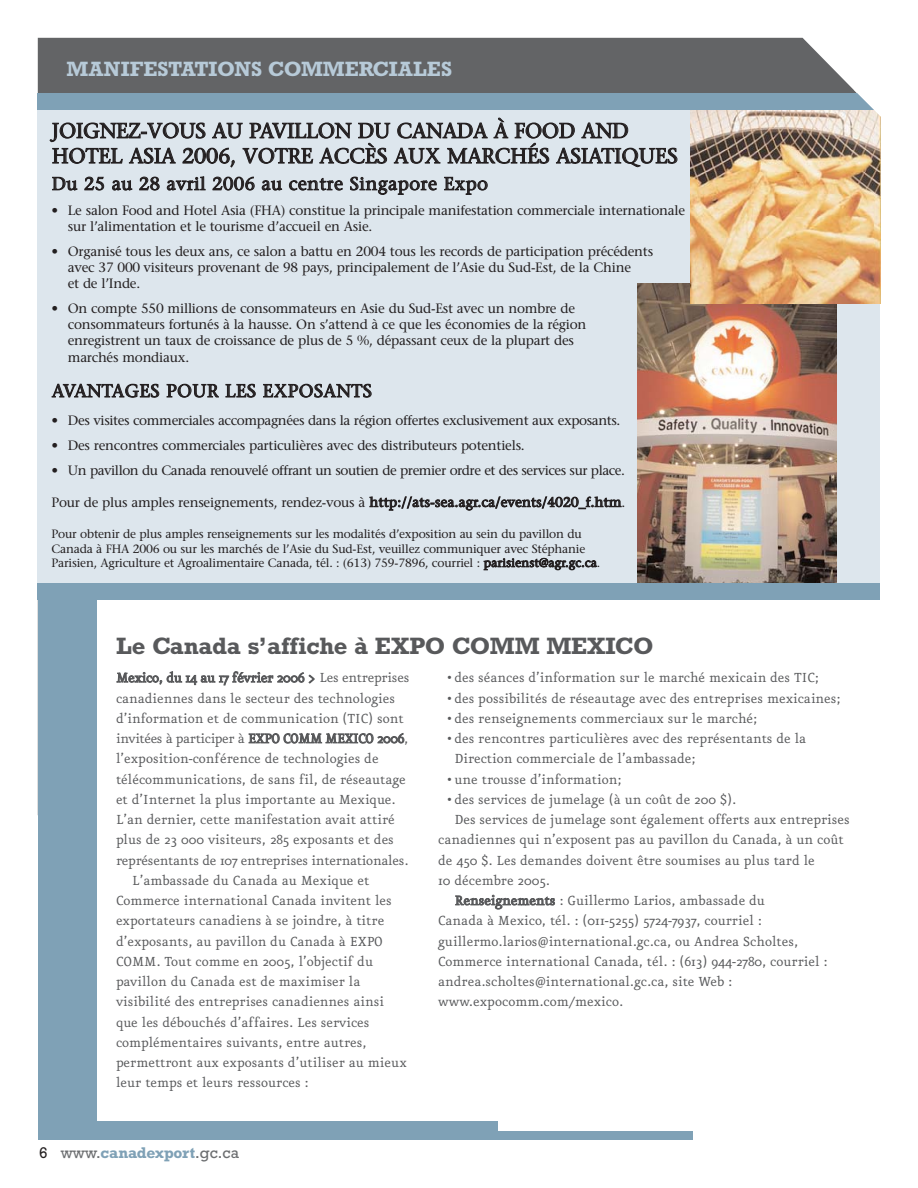
<style>
.page{position:relative;width:918px;height:1188px;background:#fff}
.page>*{position:absolute;margin:0;border:0;box-sizing:border-box;transform-origin:0 0}
.t1{font:700 24px "Rockwell";letter-spacing:-.01em;color:#58595b}
.t2{font:21px/25.2px "Stone Serif";color:#231f20}
.t3{font:700 21px "Rockwell";color:#b7cad8}
.t4{font:18px "Stone Serif";letter-spacing:.03em;color:#231f20}
.t5{font:15.75px/20.2px "Eureka";color:#58595b}
.t6{font:15.75px "Eureka";letter-spacing:-.025em;color:#58595b}
.t7{font:700 15.75px "Rockwell";letter-spacing:-.015em;color:#7fa1b6}
.t8{font:13.5px/16.2px "Stone Serif";letter-spacing:-.015em;color:#231f20}
.t9{font:13.5px "Stone Serif";letter-spacing:-.035em;color:#231f20}
.t10{font:12px/14.4px "Stone Serif";letter-spacing:-.015em;color:#231f20}
.s1{font-weight:400;color:#231f20}
.s2{font-weight:400;color:#6c6e70}
</style>
<div class="page">
<div style="left:38px;top:38px;width:816px;height:55px;background:#636466"></div>
<div style="left:38px;top:402px;width:270px;height:733px;background:#7fa1b6"></div>
<div style="left:97px;top:95px;width:796px;height:1025px;background:#fff"></div>
<div style="left:38px;top:1131px;width:654px;height:8px;background:#7fa1b6"></div>
<div style="left:39px;top:1121px;width:459px;height:14px;background:#7fa1b6"></div>
<div style="left:38px;top:99px;width:842px;height:493px;background:#dde6ed"></div>
<img style="left:638px;top:283px;width:199px;height:300px">
<img style="left:690px;top:110px;width:190px;height:193px">
<div style="left:38px;top:93px;width:842px;height:17px;background:#7fa1b6"></div>
<svg style="left:854px;top:90px;width:27px;height:30px"></svg>
<div style="left:38px;top:583px;width:842px;height:16px;background:#7fa1b6"></div>
<h2 class="t3" style="left:67px;top:62px;width:387px">MANIFESTATIONS COMMERCIALES</h2>
<h2 class="t2" style="left:52px;top:120px;width:627px">JOIGNEZ-VOUS AU PAVILLON DU CANADA À FOOD AND<br>HOTEL ASIA 2006, VOTRE ACCÈS AUX MARCHÉS ASIATIQUES</h2>
<p class="t4" style="left:52px;top:177px;width:438px">Du 25 au 28 avril 2006 au centre Singapore Expo</p>
<p class="t8" style="left:68px;top:203px;width:619px;text-indent:-16px">• Le salon Food and Hotel Asia (FHA) constitue la principale manifestation commerciale internationale sur l’alimentation et le tourisme d’accueil en Asie.</p>
<p class="t8" style="left:68px;top:244px;width:587px;text-indent:-16px">• Organisé tous les deux ans, ce salon a battu en 2004 tous les records de participation précédents avec 37 000 visiteurs provenant de 98 pays, principalement de l’Asie du Sud-Est, de la Chine<br>et de l’Inde.</p>
<p class="t8" style="left:68px;top:302px;width:520px;text-indent:-16px">• On compte 550 millions de consommateurs en Asie du Sud-Est avec un nombre de consommateurs fortunés à la hausse. On s’attend à ce que les économies de la région enregistrent un taux de croissance de plus de 5 %, dépassant ceux de la plupart des marchés mondiaux.</p>
<p class="t4" style="left:52px;top:384px;width:322px">AVANTAGES POUR LES EXPOSANTS</p>
<p class="t8" style="left:52px;top:413px;width:570px">• Des visites commerciales accompagnées dans la région offertes exclusivement aux exposants.</p>
<p class="t8" style="left:52px;top:438px;width:475px">• Des rencontres commerciales particulières avec des distributeurs potentiels.</p>
<p class="t9" style="left:52px;top:465px;width:575px">• Un pavillon du Canada renouvelé offrant un soutien de premier ordre et des services sur place.</p>
<p class="t8" style="left:52px;top:496px;width:575px">Pour de plus amples renseignements, rendez-vous à http://ats-sea.agr.ca/events/4020_f.htm.</p>
<p class="t10" style="left:52px;top:528px;width:550px">Pour obtenir de plus amples renseignements sur les modalités d’exposition au sein du pavillon du<br>Canada à FHA 2006 ou sur les marchés de l’Asie du Sud-Est, veuillez communiquer avec Stéphanie<br>Parisien, Agriculture et Agroalimentaire Canada, tél. : (613) 759-7896, courriel : parisienst@agr.gc.ca.</p>
<h1 class="t1" style="left:116px;top:638px;width:539px">Le Canada s’affiche à EXPO COMM MEXICO</h1>
<p class="t5" style="left:116px;top:669px;width:295px">Mexico, du 14 au 17 février 2006 &gt; Les entreprises</p>
<p class="t5" style="left:116px;top:690px;width:281px">canadiennes dans le secteur des technologies</p>
<p class="t5" style="left:116px;top:710px;width:289px">d’information et de communication (TIC) sont</p>
<p class="t6" style="left:116px;top:733px;width:294px">invitées à participer à EXPO COMM MEXICO 2006,</p>
<p class="t5" style="left:116px;top:750px;width:264px">l’exposition-conférence de technologies de</p>
<p class="t5" style="left:116px;top:771px;width:291px">télécommunications, de sans fil, de réseautage</p>
<p class="t5" style="left:116px;top:791px;width:281px">et d’Internet la plus importante au Mexique.</p>
<p class="t5" style="left:116px;top:811px;width:280px">L’an dernier, cette manifestation avait attiré</p>
<p class="t5" style="left:116px;top:831px;width:279px">plus de 23 000 visiteurs, 285 exposants et des</p>
<p class="t5" style="left:116px;top:852px;width:294px">représentants de 107 entreprises internationales.</p>
<p class="t5" style="left:132px;top:872px;width:239px">L’ambassade du Canada au Mexique et</p>
<p class="t5" style="left:116px;top:892px;width:277px">Commerce international Canada invitent les</p>
<p class="t5" style="left:116px;top:912px;width:270px">exportateurs canadiens à se joindre, à titre</p>
<p class="t5" style="left:116px;top:933px;width:268px">d’exposants, au pavillon du Canada à EXPO</p>
<p class="t5" style="left:116px;top:953px;width:259px">COMM. Tout comme en 2005, l’objectif du</p>
<p class="t5" style="left:116px;top:973px;width:246px">pavillon du Canada est de maximiser la</p>
<p class="t5" style="left:116px;top:993px;width:270px">visibilité des entreprises canadiennes ainsi</p>
<p class="t5" style="left:116px;top:1014px;width:255px">que les débouchés d’affaires. Les services</p>
<p class="t5" style="left:116px;top:1034px;width:252px">complémentaires suivants, entre autres,</p>
<p class="t5" style="left:116px;top:1054px;width:292px">permettront aux exposants d’utiliser au mieux</p>
<p class="t5" style="left:116px;top:1074px;width:194px">leur temps et leurs ressources :</p>
<p class="t7" style="left:39px;top:1147px;width:201px"><span class="s1">6</span> <span class="s2">www.</span>canadexport<span class="s2">.gc.ca</span></p>
<p class="t5" style="left:447px;top:669px;width:374px">• des séances d’information sur le marché mexicain des TIC;</p>
<p class="t5" style="left:447px;top:690px;width:395px">• des possibilités de réseautage avec des entreprises mexicaines;</p>
<p class="t5" style="left:447px;top:710px;width:312px">• des renseignements commerciaux sur le marché;</p>
<p class="t5" style="left:454px;top:730px;width:353px;text-indent:-8px">• des rencontres particulières avec des représentants de la<br>Direction commerciale de l’ambassade;</p>
<p class="t5" style="left:447px;top:771px;width:176px">• une trousse d’information;</p>
<p class="t5" style="left:447px;top:791px;width:291px">• des services de jumelage (à un coût de 200 $).</p>
<p class="t5" style="left:454px;top:811px;width:397px">Des services de jumelage sont également offerts aux entreprises</p>
<p class="t5" style="left:438px;top:831px;width:407px">canadiennes qui n’exposent pas au pavillon du Canada, à un coût</p>
<p class="t5" style="left:438px;top:852px;width:378px">de 450 $. Les demandes doivent être soumises au plus tard le</p>
<p class="t5" style="left:438px;top:872px;width:113px">10 décembre 2005.</p>
<p class="t5" style="left:455px;top:892px;width:312px">Renseignements : Guillermo Larios, ambassade du</p>
<p class="t5" style="left:438px;top:912px;width:325px">Canada à Mexico, tél. : (011-5255) 5724-7937, courriel :</p>
<p class="t5" style="left:438px;top:933px;width:361px">guillermo.larios@international.gc.ca, ou Andrea Scholtes,</p>
<p class="t5" style="left:438px;top:953px;width:391px">Commerce international Canada, tél. : (613) 944-2780, courriel :</p>
<p class="t5" style="left:438px;top:973px;width:296px">andrea.scholtes@international.gc.ca, site Web :</p>
<p class="t5" style="left:438px;top:993px;width:187px">www.expocomm.com/mexico.</p>
</div>
